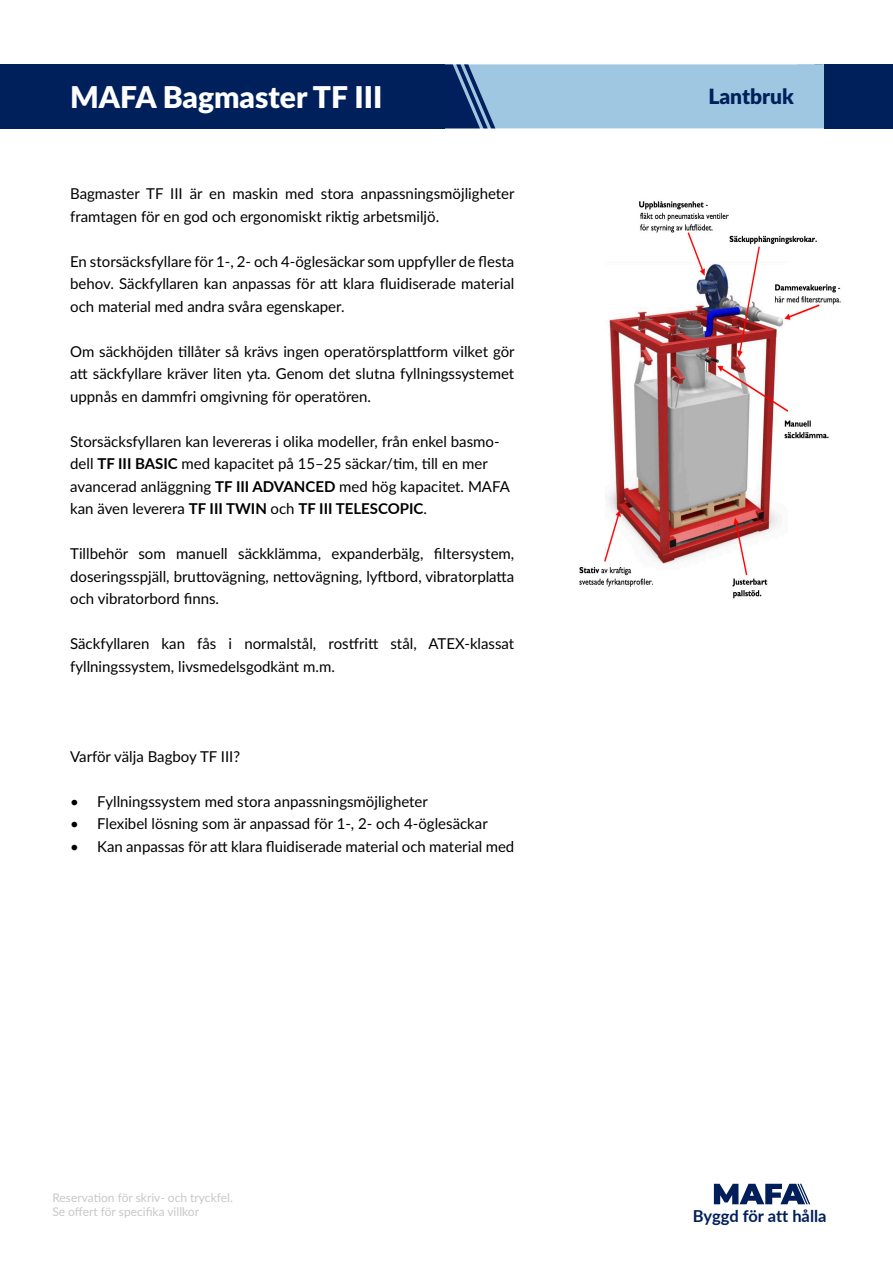
<style>
.page{position:relative;width:893px;height:1263px;background:#fff}
.page>*{position:absolute;margin:0;border:0;box-sizing:border-box;transform-origin:0 0}
.Huvudrubrik{font:900 30px "Lato";color:#fff}
.Huvudrubrik-2{font:900 21px "Lato";color:#00205b}
.Huvudrubrik-3{font:700 16.5px "Lato";color:#00205b}
.Brödtext{font:15px/22.5px "Lato";color:#000001}
.Brödtext-2{font:12px/14.4px "Lato";color:#c7c8ca}
.s1{font-weight:700}
</style>
<div class="page">
<div style="left:495px;top:64px;width:302px;height:64px;background:#a0c7e2"></div>
<svg style="left:444px;top:64px;width:51px;height:64px;background:#406291"></svg>
<div style="left:0;top:64px;width:444px;height:64px;background:#00205b"></div>
<svg style="left:714px;top:1184px;width:96px;height:20px"></svg>
<img style="left:579px;top:200px;width:262px;height:399px">
<div style="left:797px;top:64px;width:28px;height:64px;background:#a0c7e2"></div>
<div style="left:825px;top:64px;width:68px;height:64px;background:#00205b"></div>
<p class="Huvudrubrik" style="left:70px;top:74px;width:314px">MAFA Bagmaster TF III</p>
<p class="Huvudrubrik-2" style="left:708px;top:81px;width:87px">Lantbruk</p>
<p class="Brödtext" style="left:70px;top:182px;width:446px">Bagmaster TF III är en maskin med stora anpassningsmöjligheter framtagen för en god och ergonomiskt riktig arbetsmiljö.</p>
<p class="Brödtext" style="left:70px;top:249px;width:446px;text-align:justify">En storsäcksfyllare för 1-, 2- och 4-öglesäckar som uppfyller de flesta behov. Säckfyllaren kan anpassas för att klara fluidiserade material och material med andra svåra egenskaper.</p>
<p class="Brödtext" style="left:70px;top:339px;width:446px;text-align:justify">Om säckhöjden tillåter så krävs ingen operatörsplattform vilket gör att säckfyllare kräver liten yta. Genom det slutna fyllningssystemet uppnås en dammfri omgivning för operatören.</p>
<p class="Brödtext" style="left:70px;top:429px;width:441px">Storsäcksfyllaren kan levereras i olika modeller, från enkel basmo&shy;dell <span class="s1">TF III BASIC</span> med kapacitet på 15–25 säckar/tim, till en mer avancerad anläggning <span class="s1">TF III ADVANCED</span> med hög kapacitet. MAFA kan även leverera <span class="s1">TF III TWIN</span> och <span class="s1">TF III TELESCOPIC</span>.</p>
<p class="Brödtext" style="left:70px;top:542px;width:446px;text-align:justify">Tillbehör som manuell säckklämma, expanderbälg, filtersystem, doseringsspjäll, bruttovägning, nettovägning, lyftbord, vibratorplatta och vibratorbord finns.</p>
<p class="Brödtext" style="left:70px;top:632px;width:446px">Säckfyllaren kan fås i normalstål, rostfritt stål, ATEX-klassat fyllningssystem, livsmedelsgodkänt m.m.</p>
<p class="Brödtext" style="left:70px;top:744px;width:171px">Varför välja Bagboy TF III?</p>
<p class="Brödtext" style="left:70px;top:789px;width:359px">• Fyllningssystem med stora anpassningsmöjligheter</p>
<p class="Brödtext" style="left:70px;top:812px;width:419px">• Flexibel lösning som är anpassad för 1-, 2- och 4-öglesäckar</p>
<p class="Brödtext" style="left:70px;top:834px;width:446px">• Kan anpassas för att klara fluidiserade material och material med</p>
<p class="Brödtext-2" style="left:52px;top:1190px;width:182px">Reservation för skriv- och tryckfel.<br>Se offert för specifika villkor</p>
<p class="Huvudrubrik-3" style="left:693px;top:1204px;width:135px">Byggd för att hålla</p>
</div>
